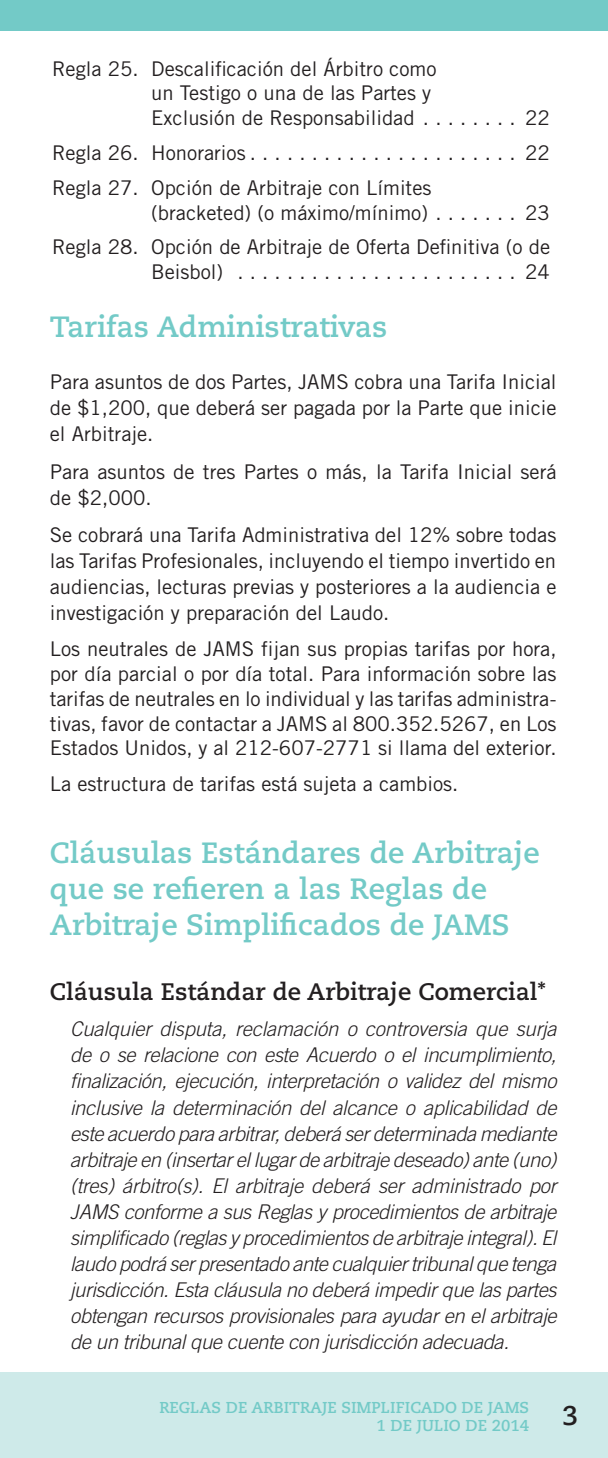
<style>
.page{position:relative;width:608px;height:1458px;background:#fff}
.page>*{position:absolute;margin:0;border:0;box-sizing:border-box;transform-origin:0 0}
.JAMS_Rules_Subheads{font:700 29.25px/36px "Caecilia";color:#73cac7}
.JAMS_Numbered_Heads{font:700 23.85px "Caecilia";color:#231f20}
.JAMS_Rules_body_copy{font:italic 300 20.25px/26.1px "Trade Gothic";letter-spacing:-.02em;color:#231f20;text-align:justify}
.JAMS_Rules_body_copy-2{font:20.25px/26.1px "Trade Gothic";color:#231f20;text-align:justify}
.Table_of_Contents{font:20.25px/24.8px "Trade Gothic";color:#231f20;text-align:right}
.t1{font:700 15.75px/18px "Caecilia";color:#73cac7}
</style>
<div class="page">
<div style="left:0;top:1373px;width:608px;height:85px;background:#ceeae9"></div>
<div style="left:0;top:0;width:608px;height:30px;background:#73cac7"></div>
<p class="Table_of_Contents" style="left:52px;top:56px;width:386px">Regla 25. Descalificación del Árbitro como</p>
<p class="Table_of_Contents" style="left:151px;top:81px;width:281px">un Testigo o una de las Partes y</p>
<p class="Table_of_Contents" style="left:151px;top:105px;width:400px">Exclusión de Responsabilidad . . . . . . . . 22</p>
<p class="Table_of_Contents" style="left:52px;top:140px;width:499px">Regla 26. Honorarios . . . . . . . . . . . . . . . . . . . . . . 22</p>
<p class="Table_of_Contents" style="left:52px;top:175px;width:381px">Regla 27. Opción de Arbitraje con Límites</p>
<p class="Table_of_Contents" style="left:151px;top:200px;width:400px">(bracketed) (o máximo/mínimo) . . . . . . . 23</p>
<p class="Table_of_Contents" style="left:52px;top:235px;width:499px">Regla 28. Opción de Arbitraje de Oferta Definitiva (o de<br>Beisbol) . . . . . . . . . . . . . . . . . . . . . . . 24</p>
<p class="JAMS_Rules_Subheads" style="left:50px;top:309px;width:339px">Tarifas Administrativas</p>
<p class="JAMS_Rules_body_copy-2" style="left:50px;top:369px;width:508px">Para asuntos de dos Partes, JAMS cobra una Tarifa Inicial de $1,200, que deberá ser pagada por la Parte que inicie el Arbitraje.</p>
<p class="JAMS_Rules_body_copy-2" style="left:50px;top:458px;width:508px">Para asuntos de tres Partes o más, la Tarifa Inicial será de $2,000.</p>
<p class="JAMS_Rules_body_copy-2" style="left:50px;top:522px;width:508px">Se cobrará una Tarifa Administrativa del 12% sobre todas las Tarifas Profesionales, incluyendo el tiempo invertido en audiencias, lecturas previas y posteriores a la audiencia e investigación y preparación del Laudo.</p>
<p class="JAMS_Rules_body_copy-2" style="left:50px;top:637px;width:508px;line-height:24.8px">Los neutrales de JAMS fijan sus propias tarifas por hora, por día parcial o por día total. Para información sobre las tarifas de neutrales en lo individual y las tarifas administra&shy;tivas, favor de contactar a JAMS al 800.352. 5267, en Los Estados Unidos, y al 212-607-2771 si llama del exterior.</p>
<p class="JAMS_Rules_body_copy-2" style="left:50px;top:771px;width:406px">La estructura de tarifas está sujeta a cambios.</p>
<p class="JAMS_Rules_Subheads" style="left:50px;top:836px;width:491px">Cláusulas Estándares de Arbitraje que se refieren a las Reglas de<br>Arbitraje Simplificados de JAMS</p>
<p class="JAMS_Numbered_Heads" style="left:50px;top:978px;width:497px">Cláusula Estándar de Arbitraje Comercial*</p>
<p class="JAMS_Rules_body_copy" style="left:70px;top:1016px;width:488px">Cualquier disputa, reclamación o controversia que surja de o se relacione con este Acuerdo o el incumplimiento, finalización, ejecución, interpretación o validez del mismo inclusive la determinación del alcance o aplicabilidad de este acuerdo para arbitrar, deberá ser determinada mediante arbitraje en (insertar el lugar de arbitraje deseado) ante (uno) (tres) árbitro(s). El arbitraje deberá ser administrado por JAMS conforme a sus Reglas y procedimientos de arbitraje simplificado (reglas y procedimientos de arbitraje integral). El laudo podrá ser presentado ante cualquier tribunal que tenga jurisdicción. Esta cláusula no deberá impedir que las partes obtengan recursos provisionales para ayudar en el arbitraje de un tribunal que cuente con jurisdicción adecuada.</p>
<p class="t1" style="left:376px;top:1399px;width:203px;text-indent:-217px">REGLAS DE ARBITRAJE SIMPLIFICADO DE JAMS<br>1 DE JULIO DE 2014 <sup>3</sup></p>
</div>
